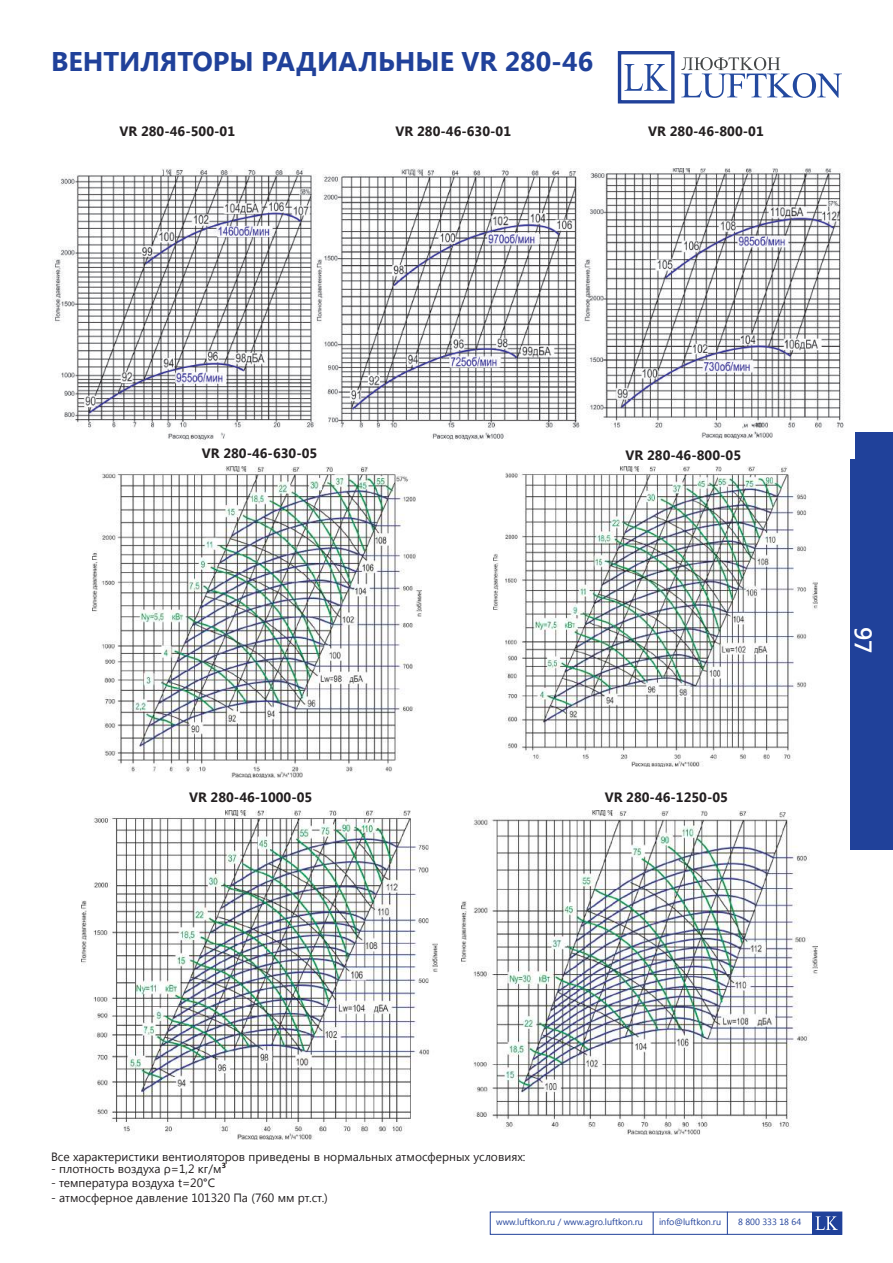
<style>
.page{position:relative;width:893px;height:1263px;background:#fff}
.page>*{position:absolute;margin:0;border:0;box-sizing:border-box;transform-origin:0 0}
.t1{font:700 27px "Segoe UI";color:#20419a}
.t2{font:600 24px "Segoe UI";color:#fff}
.t3{font:700 13.5px "Segoe UI";color:#231f20}
.t4{font:12px "Segoe UI";color:#231f20}
.t5{font:9px "Segoe UI";color:#20419a}
.s1{font-weight:700}
</style>
<div class="page">
<svg style="left:624px;top:64px;width:44px;height:27px"></svg>
<svg style="left:681px;top:57px;width:161px;height:41px"></svg>
<div style="left:618px;top:51px;width:57px;height:52px;border:3px solid #20419a"></div>
<div style="left:850px;top:432px;width:43px;height:417px;background:#20419a"></div>
<div style="left:812px;top:1212px;width:30px;height:22px;background:#20419a"></div>
<div style="left:490px;top:1211px;width:352px;height:24px;border:1px solid #20419a"></div>
<svg style="left:815px;top:1216px;width:23px;height:14px"></svg>
<svg style="left:727px;top:1211px;width:1px;height:23px"></svg>
<svg style="left:653px;top:1212px;width:1px;height:23px"></svg>
<img style="left:52px;top:168px;width:802px;height:290px">
<img style="left:93px;top:466px;width:329px;height:311px">
<img style="left:493px;top:466px;width:324px;height:300px">
<img style="left:81px;top:810px;width:357px;height:329px">
<img style="left:461px;top:810px;width:357px;height:324px">
<h1 class="t1" style="left:51px;top:42px;width:544px">ВЕНТИЛЯТОРЫ РАДИАЛЬНЫЕ VR 280-46</h1>
<p class="t3" style="left:120px;top:121px;width:117px">VR 280-46-500-01</p>
<p class="t3" style="left:396px;top:121px;width:117px">VR 280-46-630-01</p>
<p class="t3" style="left:648px;top:121px;width:117px">VR 280-46-800-01</p>
<p class="t3" style="left:202px;top:444px;width:117px">VR 280-46-630-05</p>
<p class="t3" style="left:626px;top:445px;width:117px">VR 280-46-800-05</p>
<p class="t3" style="left:189px;top:787px;width:125px">VR 280-46-1000-05</p>
<p class="t3" style="left:605px;top:787px;width:125px">VR 280-46-1250-05</p>
<h2 class="t2" style="left:880px;top:627px;width:28px;rotate:90deg">97</h2>
<p class="t4" style="left:51px;top:1148px;width:476px">Все характеристики вентиоляторов приведены в нормальных атмосферных условиях:</p>
<p class="t4" style="left:51px;top:1160px;width:177px">- плотность воздуха ρ=1,2 кг/м<span class="s1">³</span></p>
<p class="t4" style="left:51px;top:1175px;width:166px">- температура воздуха t=20°С</p>
<p class="t4" style="left:51px;top:1189px;width:278px">- атмосферное давление 101320 Па (760 мм рт.ст.)</p>
<p class="t5" style="left:496px;top:1216px;width:148px">www.luftkon.ru / www.agro.luftkon.ru</p>
<p class="t5" style="left:659px;top:1215px;width:64px">info@luftkon.ru</p>
<p class="t5" style="left:738px;top:1215px;width:65px">8 800 333 18 64</p>
</div>
